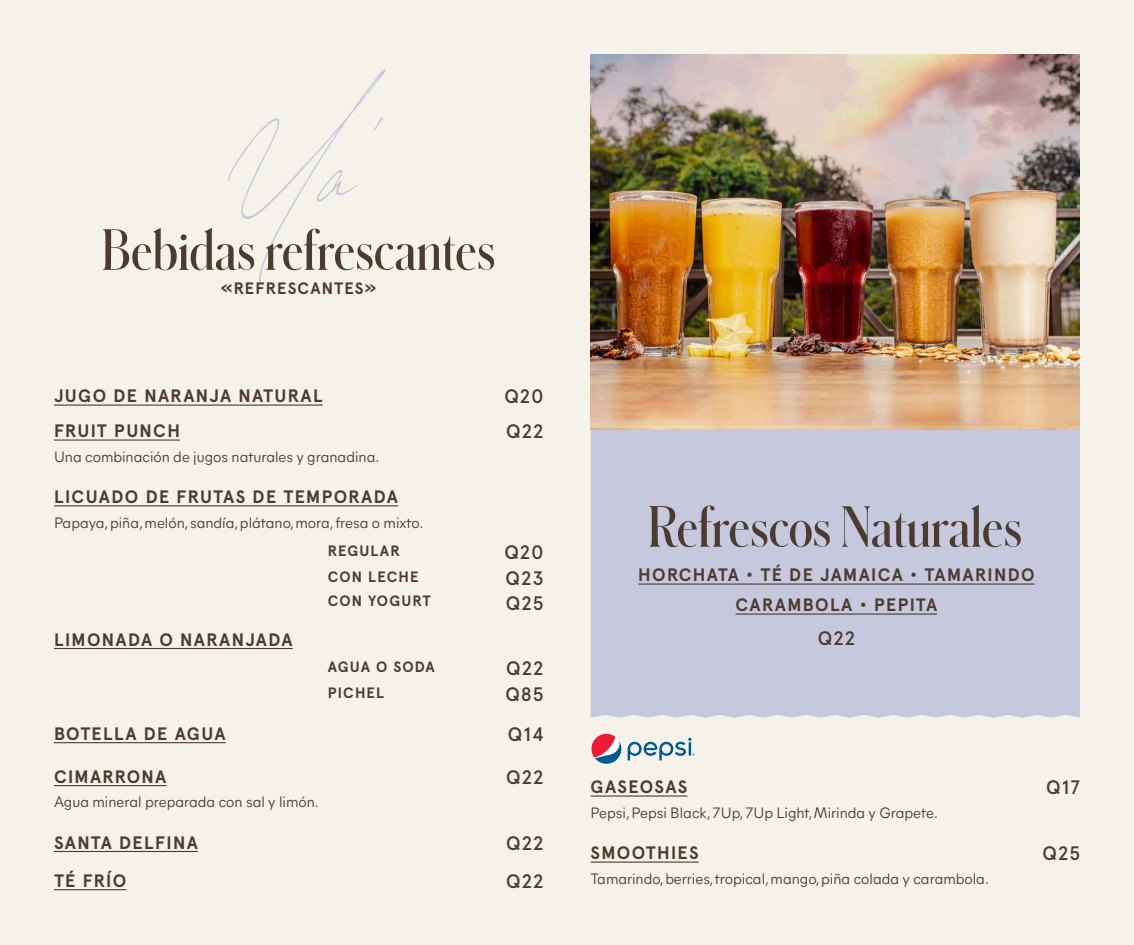
<style>
.page{position:relative;width:1134px;height:945px;background:#f5f2e9}
.page>*{position:absolute;margin:0;border:0;box-sizing:border-box;transform-origin:0 0}
.t1{font:54px "Schnyder Cond M Demi";color:#4c3c30}
.t2{font:500 19.5px/25.3px "Apercu Pro";letter-spacing:.075em;color:#4c3c30;text-align:justify}
.t3{font:700 18px/30px "Apercu Pro";letter-spacing:.075em;color:#4c3c30;text-align:center}
.t4{font:700 16.5px "Apercu Pro";letter-spacing:.065em;color:#4c3c30}
.t5{font:15px "Mier A";color:#4c3c30}
.t6{font:700 15px/25.3px "Apercu Pro";letter-spacing:.075em;color:#4c3c30}
</style>
<div class="page">
<hr style="left:54px;top:851px;width:144px;height:1px;background:#4c3c30">
<hr style="left:54px;top:889px;width:72px;height:1px;background:#4c3c30">
<hr style="left:591px;top:795px;width:97px;height:2px;background:#4c3c30">
<hr style="left:591px;top:862px;width:108px;height:1px;background:#4c3c30">
<hr style="left:54px;top:405px;width:269px;height:1px;background:#4c3c30">
<hr style="left:54px;top:742px;width:172px;height:1px;background:#4c3c30">
<hr style="left:54px;top:440px;width:126px;height:1px;background:#4c3c30">
<hr style="left:54px;top:785px;width:113px;height:1px;background:#4c3c30">
<hr style="left:54px;top:505px;width:344px;height:1px;background:#4c3c30">
<hr style="left:54px;top:648px;width:239px;height:1px;background:#4c3c30">
<div style="left:591px;top:429px;width:489px;height:289px;background:#c6c8dd"></div>
<hr style="left:638px;top:584px;width:397px;height:1px;background:#4c3c30">
<hr style="left:736px;top:614px;width:201px;height:1px;background:#4c3c30">
<img style="left:591px;top:54px;width:489px;height:375px">
<svg style="left:591px;top:733px;width:104px;height:32px"></svg>
<h1 class="t1" style="left:102px;top:213px;width:395px">Bebidas refrescantes</h1>
<p class="t4" style="left:221px;top:275px;width:157px">«REFRESCANTES»</p>
<p class="t3" style="left:54px;top:380px;width:270px">JUGO DE NARANJA NATURAL</p>
<h2 class="t2" style="left:504px;top:382px;width:40px">Q20</h2>
<p class="t3" style="left:54px;top:415px;width:127px">FRUIT PUNCH</p>
<h2 class="t2" style="left:506px;top:417px;width:39px">Q22</h2>
<p class="t5" style="left:54px;top:446px;width:327px">Una combinación de jugos naturales y granadina.</p>
<p class="t3" style="left:54px;top:480px;width:346px">LICUADO DE FRUTAS DE TEMPORADA</p>
<p class="t5" style="left:54px;top:511px;width:371px">Papaya, piña, melón, sandía, plátano, mora, fresa o mixto.</p>
<p class="t6" style="left:328px;top:537px;width:105px">REGULAR<br>CON LECHE<br>CON YOGURT</p>
<h2 class="t2" style="left:504px;top:538px;width:40px">Q20<br>Q23<br>Q25</h2>
<p class="t3" style="left:54px;top:623px;width:240px">LIMONADA O NARANJADA</p>
<p class="t6" style="left:328px;top:653px;width:109px;line-height:26px">AGUA O SODA<br>PICHEL</p>
<h2 class="t2" style="left:505px;top:654px;width:40px;line-height:26px">Q22<br>Q85</h2>
<p class="t3" style="left:54px;top:717px;width:173px">BOTELLA DE AGUA</p>
<h2 class="t2" style="left:508px;top:720px;width:37px">Q14</h2>
<p class="t3" style="left:54px;top:760px;width:114px">CIMARRONA</p>
<h2 class="t2" style="left:506px;top:763px;width:39px">Q22</h2>
<p class="t5" style="left:54px;top:791px;width:266px">Agua mineral preparada con sal y limón.</p>
<p class="t3" style="left:54px;top:826px;width:146px">SANTA DELFINA</p>
<h2 class="t2" style="left:506px;top:829px;width:39px">Q22</h2>
<p class="t3" style="left:54px;top:864px;width:74px">TÉ FRÍO</p>
<h2 class="t2" style="left:506px;top:867px;width:39px">Q22</h2>
<h1 class="t1" style="left:649px;top:490px;width:375px">Refrescos Naturales</h1>
<p class="t3" style="left:638px;top:559px;width:398px">HORCHATA • TÉ DE JAMAICA • TAMARINDO<br>CARAMBOLA • PEPITA</p>
<h2 class="t2" style="left:818px;top:624px;width:39px">Q22</h2>
<p class="t3" style="left:591px;top:771px;width:98px">GASEOSAS</p>
<h2 class="t2" style="left:1046px;top:773px;width:35px">Q17</h2>
<p class="t5" style="left:591px;top:802px;width:349px">Pepsi, Pepsi Black, 7Up, 7Up Light, Mirinda y Grapete.</p>
<p class="t3" style="left:591px;top:837px;width:109px">SMOOTHIES</p>
<h2 class="t2" style="left:1043px;top:840px;width:39px">Q25</h2>
<p class="t5" style="left:591px;top:868px;width:400px">Tamarindo, berries, tropical, mango, piña colada y carambola.</p>
</div>
